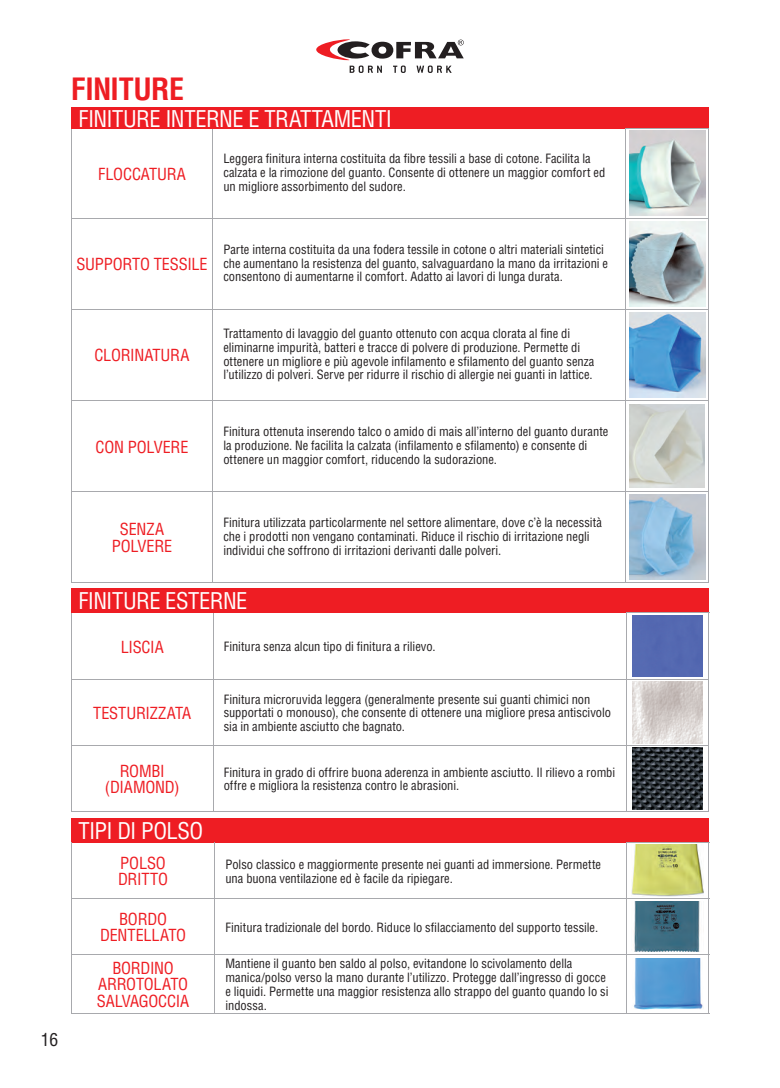
<style>
.page{position:relative;width:780px;height:1088px;background:#fff}
.page>*{position:absolute;margin:0;border:0;box-sizing:border-box;transform-origin:0 0}
.t1{font:700 condensed 30px "Helvetica";letter-spacing:-.015em;color:#ee1d23}
.t2{font:condensed 22.5px "Helvetica";letter-spacing:-.025em;color:#fff}
.t3{font:condensed 17.5px "Helvetica";color:#231f20}
.t4{font:condensed 16.25px/16.2px "Helvetica";letter-spacing:-.015em;color:#ee1d23;text-align:center}
.t5{font:condensed 12.5px/13.8px "Helvetica";color:#231f20}
</style>
<div class="page">
<svg style="left:316px;top:39px;width:147px;height:21px"></svg>
<svg style="left:349px;top:66px;width:33px;height:7px"></svg>
<svg style="left:393px;top:66px;width:12px;height:7px"></svg>
<svg style="left:416px;top:66px;width:35px;height:7px"></svg>
<div style="left:71px;top:107px;width:637px;height:22px;background:#ee1d23"></div>
<svg style="left:629px;top:130px;width:77px;height:450px"></svg>
<hr style="left:212px;top:129px;width:1px;height:89px;background:#a8a9ad">
<hr style="left:625px;top:129px;width:1px;height:89px;background:#a8a9ad">
<hr style="left:212px;top:219px;width:1px;height:90px;background:#a8a9ad">
<hr style="left:625px;top:219px;width:1px;height:90px;background:#a8a9ad">
<hr style="left:212px;top:310px;width:1px;height:90px;background:#a8a9ad">
<hr style="left:625px;top:310px;width:1px;height:90px;background:#a8a9ad">
<hr style="left:212px;top:401px;width:1px;height:90px;background:#a8a9ad">
<hr style="left:625px;top:401px;width:1px;height:90px;background:#a8a9ad">
<hr style="left:212px;top:492px;width:1px;height:90px;background:#a8a9ad">
<hr style="left:625px;top:492px;width:1px;height:90px;background:#a8a9ad">
<hr style="left:708px;top:129px;width:1px;height:89px;background:#a8a9ad">
<hr style="left:626px;top:218px;width:82px;height:1px;background:#a8a9ad">
<hr style="left:708px;top:219px;width:1px;height:90px;background:#a8a9ad">
<hr style="left:626px;top:309px;width:82px;height:1px;background:#a8a9ad">
<hr style="left:708px;top:310px;width:1px;height:90px;background:#a8a9ad">
<hr style="left:626px;top:400px;width:82px;height:1px;background:#a8a9ad">
<hr style="left:708px;top:401px;width:1px;height:90px;background:#a8a9ad">
<hr style="left:626px;top:491px;width:82px;height:1px;background:#a8a9ad">
<hr style="left:708px;top:492px;width:1px;height:90px;background:#a8a9ad">
<hr style="left:626px;top:582px;width:82px;height:1px;background:#a8a9ad">
<hr style="left:71px;top:129px;width:1px;height:89px;background:#a8a9ad">
<hr style="left:71px;top:218px;width:142px;height:1px;background:#a8a9ad">
<hr style="left:71px;top:219px;width:1px;height:90px;background:#a8a9ad">
<hr style="left:213px;top:218px;width:413px;height:1px;background:#a8a9ad">
<hr style="left:71px;top:309px;width:142px;height:1px;background:#a8a9ad">
<hr style="left:71px;top:310px;width:1px;height:90px;background:#a8a9ad">
<hr style="left:213px;top:309px;width:413px;height:1px;background:#a8a9ad">
<hr style="left:71px;top:400px;width:142px;height:1px;background:#a8a9ad">
<hr style="left:71px;top:401px;width:1px;height:90px;background:#a8a9ad">
<hr style="left:213px;top:400px;width:413px;height:1px;background:#a8a9ad">
<hr style="left:71px;top:491px;width:142px;height:1px;background:#a8a9ad">
<hr style="left:71px;top:492px;width:1px;height:90px;background:#a8a9ad">
<hr style="left:213px;top:491px;width:413px;height:1px;background:#a8a9ad">
<hr style="left:71px;top:582px;width:555px;height:1px;background:#a8a9ad">
<hr style="left:625px;top:128px;width:83px;height:1px;background:#a8a9ad">
<img style="left:629px;top:131px;width:76px;height:85px">
<img style="left:629px;top:221px;width:76px;height:85px">
<img style="left:629px;top:312px;width:76px;height:85px">
<img style="left:629px;top:404px;width:75px;height:84px">
<img style="left:629px;top:494px;width:76px;height:85px">
<div style="left:71px;top:588px;width:637px;height:25px;background:#ee1d23"></div>
<svg style="left:626px;top:613px;width:77px;height:198px"></svg>
<hr style="left:213px;top:613px;width:1px;height:66px;background:#a8a9ad">
<hr style="left:213px;top:679px;width:1px;height:66px;background:#a8a9ad">
<hr style="left:213px;top:746px;width:1px;height:65px;background:#a8a9ad">
<hr style="left:625px;top:613px;width:1px;height:65px;background:#a8a9ad">
<hr style="left:625px;top:679px;width:1px;height:66px;background:#a8a9ad">
<hr style="left:625px;top:746px;width:1px;height:65px;background:#a8a9ad">
<hr style="left:708px;top:613px;width:1px;height:66px;background:#a8a9ad">
<hr style="left:626px;top:679px;width:83px;height:1px;background:#a8a9ad">
<hr style="left:708px;top:679px;width:1px;height:66px;background:#a8a9ad">
<hr style="left:626px;top:745px;width:83px;height:1px;background:#a8a9ad">
<hr style="left:708px;top:746px;width:1px;height:65px;background:#a8a9ad">
<hr style="left:626px;top:811px;width:83px;height:1px;background:#a8a9ad">
<hr style="left:71px;top:613px;width:1px;height:66px;background:#a8a9ad">
<hr style="left:71px;top:679px;width:142px;height:1px;background:#a8a9ad">
<hr style="left:71px;top:679px;width:1px;height:66px;background:#a8a9ad">
<hr style="left:71px;top:745px;width:142px;height:1px;background:#a8a9ad">
<hr style="left:71px;top:746px;width:1px;height:65px;background:#a8a9ad">
<hr style="left:71px;top:811px;width:142px;height:1px;background:#a8a9ad">
<hr style="left:213px;top:678px;width:413px;height:1px;background:#a8a9ad">
<hr style="left:213px;top:745px;width:413px;height:1px;background:#a8a9ad">
<hr style="left:213px;top:811px;width:413px;height:1px;background:#a8a9ad">
<hr style="left:625px;top:612px;width:84px;height:1px;background:#a8a9ad">
<div style="left:632px;top:615px;width:70px;height:62px;background:#5469b1"></div>
<img style="left:632px;top:681px;width:70px;height:62px">
<img style="left:632px;top:747px;width:70px;height:62px">
<div style="left:71px;top:818px;width:637px;height:25px;background:#ee1d23"></div>
<svg style="left:626px;top:843px;width:78px;height:170px"></svg>
<hr style="left:214px;top:843px;width:1px;height:55px;background:#a8a9ad">
<hr style="left:625px;top:843px;width:1px;height:55px;background:#a8a9ad">
<hr style="left:214px;top:899px;width:1px;height:55px;background:#a8a9ad">
<hr style="left:625px;top:899px;width:1px;height:55px;background:#a8a9ad">
<hr style="left:214px;top:955px;width:1px;height:58px;background:#a8a9ad">
<hr style="left:625px;top:955px;width:1px;height:58px;background:#a8a9ad">
<hr style="left:708px;top:843px;width:1px;height:55px;background:#a8a9ad">
<hr style="left:626px;top:898px;width:83px;height:1px;background:#a8a9ad">
<hr style="left:708px;top:899px;width:1px;height:55px;background:#a8a9ad">
<hr style="left:626px;top:954px;width:83px;height:1px;background:#a8a9ad">
<hr style="left:708px;top:955px;width:1px;height:58px;background:#a8a9ad">
<hr style="left:626px;top:1013px;width:83px;height:1px;background:#a8a9ad">
<hr style="left:71px;top:843px;width:1px;height:55px;background:#a8a9ad">
<hr style="left:71px;top:898px;width:144px;height:1px;background:#a8a9ad">
<hr style="left:71px;top:899px;width:1px;height:55px;background:#a8a9ad">
<hr style="left:215px;top:898px;width:411px;height:1px;background:#a8a9ad">
<hr style="left:71px;top:954px;width:144px;height:1px;background:#a8a9ad">
<hr style="left:71px;top:955px;width:1px;height:58px;background:#a8a9ad">
<hr style="left:215px;top:954px;width:411px;height:1px;background:#a8a9ad">
<hr style="left:71px;top:1013px;width:555px;height:1px;background:#a8a9ad">
<hr style="left:625px;top:842px;width:84px;height:1px;background:#a8a9ad">
<img style="left:631px;top:845px;width:72px;height:51px">
<img style="left:631px;top:901px;width:72px;height:51px">
<img style="left:631px;top:958px;width:72px;height:51px">
<h1 class="t1" style="left:71px;top:76px;width:115px">FINITURE</h1>
<h2 class="t2" style="left:78px;top:109px;width:315px">FINITURE INTERNE E TRATTAMENTI</h2>
<h3 class="t4" style="left:98px;top:167px;width:89px">FLOCCATURA</h3>
<p class="t5" style="left:223px;top:153px;width:383px">Leggera finitura interna costituita da fibre tessili a base di cotone. Facilita la calzata e la rimozione del guanto. Consente di ottenere un maggior comfort ed un migliore assorbimento del sudore.</p>
<h3 class="t4" style="left:76px;top:257px;width:133px">SUPPORTO TESSILE</h3>
<p class="t5" style="left:223px;top:243px;width:386px">Parte interna costituita da una fodera tessile in cotone o altri materiali sintetici che aumentano la resistenza del guanto, salvaguardano la mano da irritazioni e consentono di aumentarne il comfort. Adatto ai lavori di lunga durata.</p>
<h3 class="t4" style="left:94px;top:348px;width:96px">CLORINATURA</h3>
<p class="t5" style="left:223px;top:327px;width:372px">Trattamento di lavaggio del guanto ottenuto con acqua clorata al fine di eliminarne impurità, batteri e tracce di polvere di produzione. Permette di ottenere un migliore e più agevole infilamento e sfilamento del guanto senza l’utilizzo di polveri. Serve per ridurre il rischio di allergie nei guanti in lattice.</p>
<h3 class="t4" style="left:96px;top:439px;width:94px">CON POLVERE</h3>
<p class="t5" style="left:223px;top:425px;width:386px">Finitura ottenuta inserendo talco o amido di mais all’interno del guanto durante la produzione. Ne facilita la calzata (infilamento e sfilamento) e consente di ottenere un maggior comfort, riducendo la sudorazione.</p>
<h3 class="t3" style="left:41px;top:1032px;width:19px">16</h3>
<h3 class="t4" style="left:112px;top:522px;width:62px">SENZA<br>POLVERE</h3>
<p class="t5" style="left:223px;top:517px;width:380px">Finitura utilizzata particolarmente nel settore alimentare, dove c’è la necessità che i prodotti non vengano contaminati. Riduce il rischio di irritazione negli individui che soffrono di irritazioni derivanti dalle polveri.</p>
<h2 class="t2" style="left:78px;top:592px;width:170px">FINITURE ESTERNE</h2>
<h3 class="t4" style="left:121px;top:639px;width:45px">LISCIA</h3>
<p class="t5" style="left:224px;top:640px;width:213px">Finitura senza alcun tipo di finitura a rilievo.</p>
<h3 class="t4" style="left:93px;top:706px;width:99px">TESTURIZZATA</h3>
<p class="t5" style="left:224px;top:693px;width:389px">Finitura microruvida leggera (generalmente presente sui guanti chimici non supportati o monouso), che consente di ottenere una migliore presa antiscivolo sia in ambiente asciutto che bagnato.</p>
<h3 class="t4" style="left:105px;top:764px;width:76px">ROMBI (DIAMOND)</h3>
<p class="t5" style="left:224px;top:766px;width:393px">Finitura in grado di offrire buona aderenza in ambiente asciutto. Il rilievo a rombi offre e migliora la resistenza contro le abrasioni.</p>
<h2 class="t2" style="left:78px;top:822px;width:126px">TIPI DI POLSO</h2>
<h3 class="t4" style="left:118px;top:856px;width:52px;text-align:left">POLSO<br>DRITTO</h3>
<p class="t5" style="left:225px;top:858px;width:377px">Polso classico e maggiormente presente nei guanti ad immersione. Permette una buona ventilazione ed è facile da ripiegare.</p>
<h3 class="t4" style="left:100px;top:912px;width:88px">BORDO<br>DENTELLATO</h3>
<p class="t5" style="left:225px;top:921px;width:374px">Finitura tradizionale del bordo. Riduce lo sfilacciamento del supporto tessile.</p>
<h3 class="t4" style="left:97px;top:961px;width:94px">BORDINO<br>ARROTOLATO<br>SALVAGOCCIA</h3>
<p class="t5" style="left:225px;top:957px;width:384px">Mantiene il guanto ben saldo al polso, evitandone lo scivolamento della manica/polso verso la mano durante l’utilizzo. Protegge dall’ingresso di gocce e liquidi. Permette una maggior resistenza allo strappo del guanto quando lo si indossa.</p>
</div>
